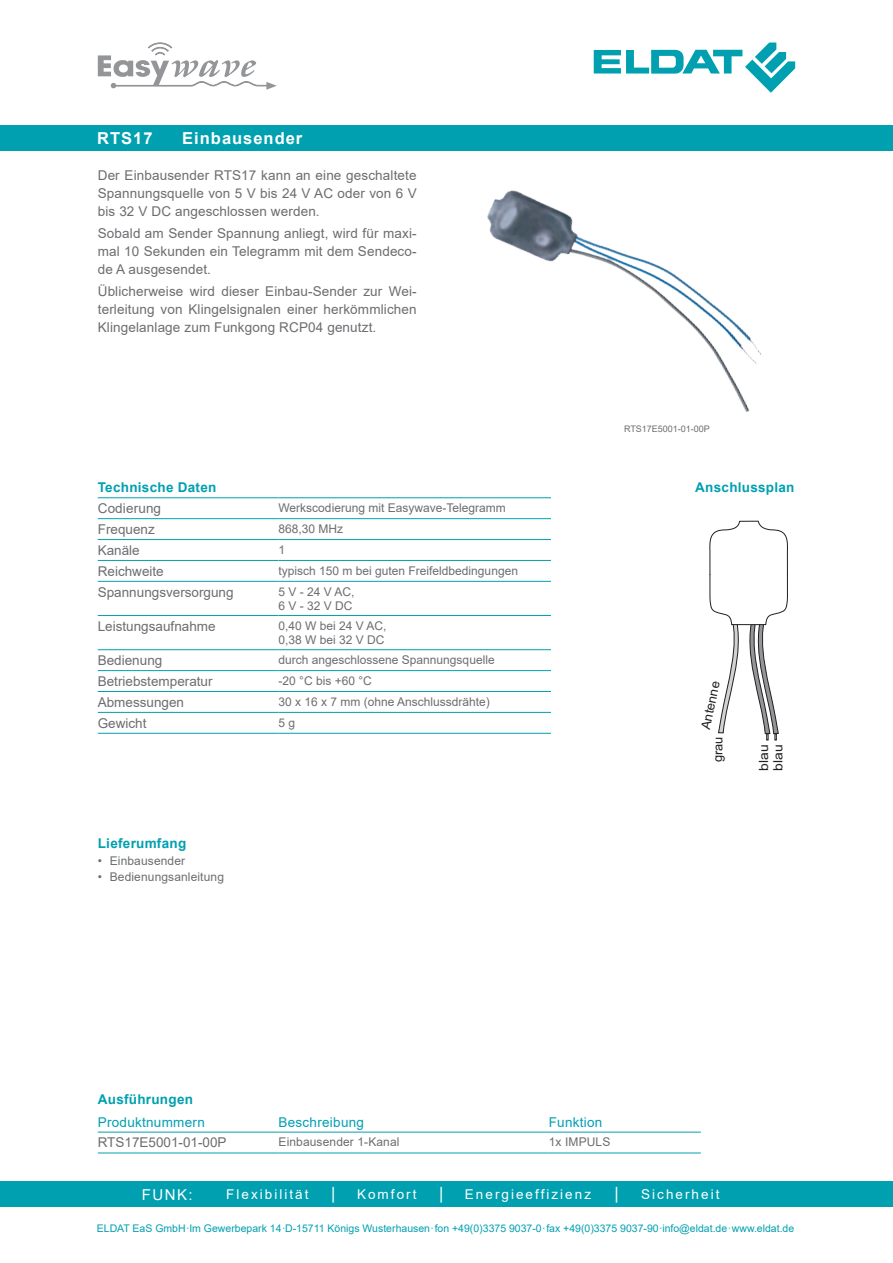
<style>
.page{position:relative;width:893px;height:1263px;background:#fff}
.page>*{position:absolute;margin:0;border:0;box-sizing:border-box;transform-origin:0 0}
.t1{font:700 16.5px "Arial";letter-spacing:.06em;color:#fff}
.t2{font:16.5px "Arial";color:#fff}
.t3{font:15px "Arial";color:#fff}
.t4{font:13.5px/18px "Arial";letter-spacing:.01em;color:#6c6d70;text-align:justify}
.t5{font:700 13.5px "Arial";letter-spacing:.02em;color:#00a0b0}
.t6{font:13.5px "Arial";letter-spacing:.15em;color:#fff}
.t7{font:13.5px "Arial";letter-spacing:.02em;color:#00a0b0}
.t8{font:12.75px "Arial";color:#231f20}
.t9{font:12.75px/14.5px "Arial";color:#231f20;scale:1.09 1}
.t10{font:12px/14.4px "Arial";color:#6c6d70}
.t11{font:10.5px "Arial";color:#00a0b0}
.t12{font:9px "Arial";color:#6c6d70}
</style>
<div class="page">
<div style="left:0;top:1181px;width:893px;height:26px;background:#00a0b0"></div>
<div style="left:0;top:125px;width:893px;height:26px;background:#00a0b0"></div>
<svg style="left:594px;top:43px;width:201px;height:50px"></svg>
<svg style="left:98px;top:43px;width:179px;height:47px"></svg>
<hr style="left:98px;top:497px;width:181px;height:1px;background:#00a0b0">
<hr style="left:279px;top:497px;width:272px;height:1px;background:#00a0b0">
<hr style="left:98px;top:518px;width:181px;height:1px;background:#00a0b0">
<hr style="left:279px;top:518px;width:272px;height:1px;background:#00a0b0">
<hr style="left:98px;top:539px;width:181px;height:1px;background:#00a0b0">
<hr style="left:279px;top:539px;width:272px;height:1px;background:#00a0b0">
<hr style="left:98px;top:560px;width:181px;height:1px;background:#00a0b0">
<hr style="left:279px;top:560px;width:272px;height:1px;background:#00a0b0">
<hr style="left:98px;top:581px;width:181px;height:1px;background:#00a0b0">
<hr style="left:279px;top:581px;width:272px;height:1px;background:#00a0b0">
<hr style="left:98px;top:615px;width:181px;height:1px;background:#00a0b0">
<hr style="left:279px;top:615px;width:272px;height:1px;background:#00a0b0">
<hr style="left:98px;top:649px;width:181px;height:1px;background:#00a0b0">
<hr style="left:279px;top:649px;width:272px;height:1px;background:#00a0b0">
<hr style="left:98px;top:670px;width:181px;height:1px;background:#00a0b0">
<hr style="left:279px;top:670px;width:272px;height:1px;background:#00a0b0">
<hr style="left:98px;top:691px;width:181px;height:1px;background:#00a0b0">
<hr style="left:279px;top:691px;width:272px;height:1px;background:#00a0b0">
<hr style="left:98px;top:712px;width:181px;height:1px;background:#00a0b0">
<hr style="left:279px;top:712px;width:272px;height:1px;background:#00a0b0">
<hr style="left:98px;top:733px;width:181px;height:1px;background:#00a0b0">
<hr style="left:279px;top:733px;width:272px;height:1px;background:#00a0b0">
<hr style="left:98px;top:1132px;width:181px;height:1px;background:#00a0b0">
<hr style="left:279px;top:1132px;width:270px;height:1px;background:#00a0b0">
<hr style="left:549px;top:1132px;width:152px;height:1px;background:#00a0b0">
<hr style="left:279px;top:1153px;width:270px;height:1px;background:#00a0b0">
<hr style="left:549px;top:1153px;width:152px;height:1px;background:#00a0b0">
<hr style="left:98px;top:1153px;width:181px;height:1px;background:#00a0b0">
<img style="left:487px;top:190px;width:275px;height:222px">
<svg style="left:709px;top:521px;width:79px;height:219px"></svg>
<p class="t1" style="left:97px;top:127px;width:57px">RTS17</p>
<p class="t1" style="left:182px;top:127px;width:122px">Einbausender</p>
<p class="t4" style="left:98px;top:166px;width:320px">Der Einbausender RTS17 kann an eine geschaltete Spannungsquelle von 5 V bis 24 V AC oder von 6 V bis 32 V DC angeschlossen werden.</p>
<p class="t4" style="left:98px;top:224px;width:320px">Sobald am Sender Spannung anliegt, wird für maxi&shy;mal 10 Sekunden ein Telegramm mit dem Sendeco&shy;de A ausgesendet.</p>
<p class="t4" style="left:98px;top:282px;width:320px">Üblicherweise wird dieser Einbau-Sender zur Wei&shy;terleitung von Klingelsignalen einer herkömmlichen Klingelanlage zum Funkgong RCP04 genutzt.</p>
<p class="t5" style="left:98px;top:477px;width:120px">Technische Daten</p>
<p class="t4" style="left:98px;top:499px;width:65px">Codierung</p>
<p class="t10" style="left:279px;top:500px;width:229px">Werkscodierung mit Easywave-Telegramm</p>
<p class="t4" style="left:98px;top:520px;width:59px">Frequenz</p>
<p class="t10" style="left:279px;top:521px;width:66px">868,30 MHz</p>
<p class="t4" style="left:98px;top:541px;width:44px">Kanäle</p>
<p class="t10" style="left:279px;top:542px;width:8px">1</p>
<p class="t4" style="left:98px;top:562px;width:68px">Reichweite</p>
<p class="t10" style="left:279px;top:563px;width:241px">typisch 150 m bei guten Freifeldbedingungen</p>
<p class="t4" style="left:98px;top:583px;width:137px">Spannungsversorgung</p>
<p class="t10" style="left:279px;top:584px;width:78px">5 V - 24 V AC,<br>6 V - 32 V DC</p>
<p class="t4" style="left:98px;top:617px;width:119px">Leistungsaufnahme</p>
<p class="t10" style="left:279px;top:618px;width:110px">0,40 W bei 24 V AC,<br>0,38 W bei 32 V DC</p>
<p class="t4" style="left:98px;top:651px;width:66px">Bedienung</p>
<p class="t10" style="left:279px;top:652px;width:218px">durch angeschlossene Spannungsquelle</p>
<p class="t4" style="left:98px;top:672px;width:116px">Betriebstemperatur</p>
<p class="t10" style="left:279px;top:673px;width:95px">-20 °C bis +60 °C</p>
<p class="t4" style="left:98px;top:693px;width:88px">Abmessungen</p>
<p class="t10" style="left:279px;top:694px;width:213px">30 x 16 x 7 mm (ohne Anschlussdrähte)</p>
<p class="t4" style="left:98px;top:714px;width:50px">Gewicht</p>
<p class="t10" style="left:279px;top:715px;width:18px">5 g</p>
<p class="t5" style="left:98px;top:833px;width:90px">Lieferumfang</p>
<p class="t10" style="left:98px;top:853px;width:89px">• Einbausender</p>
<p class="t10" style="left:98px;top:869px;width:128px">• Bedienungsanleitung</p>
<p class="t12" style="left:624px;top:422px;width:87px">RTS17E5001-01-00P</p>
<p class="t5" style="left:695px;top:478px;width:101px">Anschlussplan</p>
<p class="t8" style="left:697px;top:727px;width:51px;rotate:-78deg">Antenne</p>
<p class="t8" style="left:709px;top:762px;width:27px;rotate:-89deg">grau</p>
<p class="t9" style="left:756px;top:771px;width:26px;rotate:-90deg">blau blau</p>
<p class="t5" style="left:98px;top:1090px;width:97px">Ausführungen</p>
<p class="t7" style="left:98px;top:1113px;width:109px">Produktnummern</p>
<p class="t7" style="left:279px;top:1113px;width:87px">Beschreibung</p>
<p class="t7" style="left:549px;top:1113px;width:55px">Funktion</p>
<p class="t4" style="left:98px;top:1134px;width:130px">RTS17E5001-01-00P</p>
<p class="t10" style="left:279px;top:1135px;width:123px">Einbausender 1-Kanal</p>
<p class="t10" style="left:549px;top:1135px;width:63px">1x IMPULS</p>
<p class="t3" style="left:142px;top:1184px;width:53px">FUNK:</p>
<p class="t6" style="left:226px;top:1185px;width:84px">Flexibilität</p>
<p class="t2" style="left:331px;top:1182px;width:6px">|</p>
<p class="t6" style="left:357px;top:1185px;width:61px">Komfort</p>
<p class="t2" style="left:439px;top:1182px;width:6px">|</p>
<p class="t6" style="left:465px;top:1185px;width:128px">Energieeffizienz</p>
<p class="t2" style="left:614px;top:1182px;width:6px">|</p>
<p class="t6" style="left:641px;top:1185px;width:80px">Sicherheit</p>
<p class="t11" style="left:97px;top:1221px;width:699px">ELDAT EaS GmbH·Im Gewerbepark 14·D-15711 Königs Wusterhausen· fon +49(0)3375 9037-0· fax +49(0)3375 9037-90·info@eldat.de· www.eldat.de</p>
</div>
